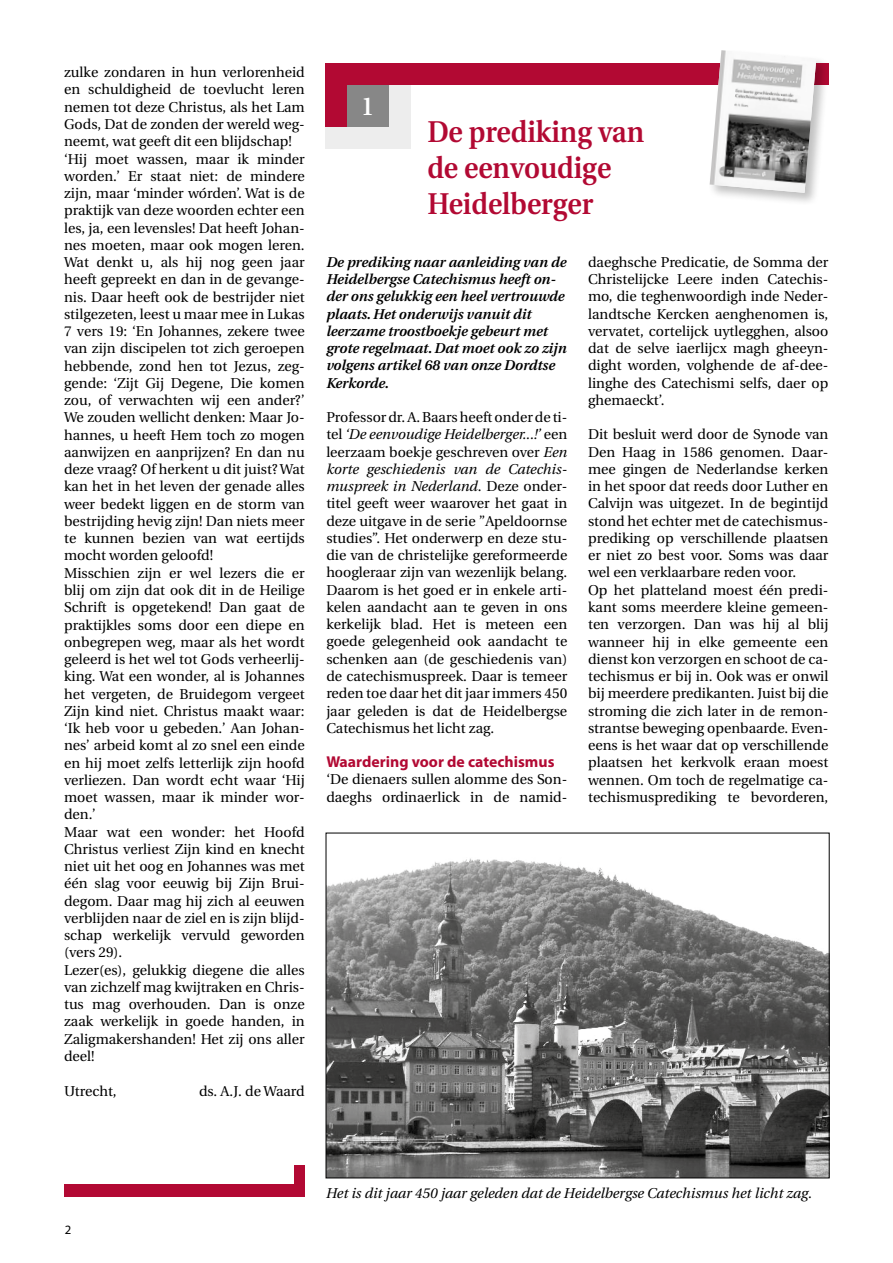
<style>
.page{position:relative;width:893px;height:1263px;background:#fff}
.page>*{position:absolute;margin:0;border:0;box-sizing:border-box;transform-origin:0 0}
.t1{font:600 30px/36px "Utopia";color:#b20933;scale:.92 1}
.t2{font:600 25.5px "Utopia";color:#fff;scale:.92 1}
.t3{font:700 15.75px "Myriad Pro";color:#b20933}
.t4{font:14.25px/17.2px "Utopia";color:#000}
.t5{font:italic 600 14.25px/17.2px "Utopia";color:#000}
.t6{font:italic 14.25px "Utopia";color:#000}
.t7{font:12.75px "Myriad Pro";color:#000}
.s1{font-style:italic}
</style>
<div class="page">
<div style="left:325px;top:72px;width:85px;height:76px;background:#ededed"></div>
<div style="left:325px;top:67px;width:64px;height:60px;background:#878787"></div>
<div style="left:325px;top:66px;width:22px;height:61px;background:#b20933"></div>
<div style="left:325px;top:63px;width:503px;height:21px;background:#b20933"></div>
<img style="left:328px;top:858px;width:499px;height:318px">
<div style="left:708px;top:49px;width:122px;height:158px;background:#000;opacity:.25"></div>
<img style="left:710px;top:50px;width:106px;height:143px">
<div style="left:64px;top:1185px;width:241px;height:12px;background:#b20933"></div>
<div style="left:294px;top:1165px;width:11px;height:31px;background:#b20933"></div>
<p class="t4" style="left:64px;top:64px;width:242px">zulke zondaren in hun verlorenheid en schuldigheid de toevlucht leren nemen tot deze Christus, als het Lam Gods, Dat de zonden der wereld weg&shy;neemt, wat geeft dit een blijdschap! ‘Hij moet wassen, maar ik minder worden.’ Er staat niet: de mindere zijn, maar ‘minder wórden’. Wat is de praktijk van deze woorden echter een les, ja, een levensles! Dat heeft Johan&shy;nes moeten, maar ook mogen leren.<br>Wat denkt u, als hij nog geen jaar heeft gepreekt en dan in de gevange&shy;nis. Daar heeft ook de bestrijder niet stilgezeten, leest u maar mee in Lukas 7 vers 19: ‘En Johannes, zekere twee van zijn discipelen tot zich geroepen hebbende, zond hen tot Jezus, zeg&shy;gende: ‘Zijt Gij Degene, Die komen zou, of verwachten wij een ander?’ We zouden wellicht denken: Maar Jo&shy;hannes, u heeft Hem toch zo mogen aanwijzen en aanprijzen? En dan nu deze vraag? Of herkent u dit juist? Wat kan het in het leven der genade alles weer bedekt liggen en de storm van bestrijding hevig zijn! Dan niets meer te kunnen bezien van wat eertijds mocht worden geloofd!<br>Misschien zijn er wel lezers die er blij om zijn dat ook dit in de Heilige Schrift is opgetekend! Dan gaat de praktijkles soms door een diepe en onbegrepen weg, maar als het wordt geleerd is het wel tot Gods verheerlij&shy;king. Wat een wonder, al is Johannes het vergeten, de Bruidegom vergeet Zijn kind niet. Christus maakt waar: ‘Ik heb voor u gebeden.’ Aan Johan&shy;nes’ arbeid komt al zo snel een einde en hij moet zelfs letterlijk zijn hoofd verliezen. Dan wordt echt waar ‘Hij moet wassen, maar ik minder wor&shy;den.’<br>Maar wat een wonder: het Hoofd Christus verliest Zijn kind en knecht niet uit het oog en Johannes was met één slag voor eeuwig bij Zijn Brui&shy;degom. Daar mag hij zich al eeuwen verblijden naar de ziel en is zijn blijd&shy;schap werkelijk vervuld geworden (vers 29).<br>Lezer(es), gelukkig diegene die alles van zichzelf mag kwijtraken en Chris&shy;tus mag overhouden. Dan is onze zaak werkelijk in goede handen, in Zaligmakershanden! Het zij ons aller deel!</p>
<p class="t4" style="left:64px;top:1082px;width:54px">Utrecht,</p>
<p class="t4" style="left:199px;top:1082px;width:107px">ds. A.J. de Waard</p>
<h2 class="t2" style="left:361px;top:92px;width:16px">1</h2>
<h1 class="t1" style="left:427px;top:114px;width:237px">De prediking van de eenvoudige<br>Heidelberger</h1>
<p class="t5" style="left:326px;top:253px;width:242px">De prediking naar aanleiding van de<br>Heidelbergse Catechismus heeft on&shy;der ons gelukkig een heel vertrouwde plaats. Het onderwijs vanuit dit leerzame troostboekje gebeurt met grote regelmaat. Dat moet ook zo zijn volgens artikel 68 van onze Dordtse<br>Kerkorde.</p>
<p class="t4" style="left:326px;top:409px;width:242px;text-align:justify">Professor dr. A. Baars heeft onder de ti&shy;tel <span class="s1">‘De eenvoudige Heidelberger...!’</span> een leerzaam boekje geschreven over <span class="s1">Een korte geschiedenis van de Catechis&shy;muspreek in Nederland</span>. Deze onder&shy;titel geeft weer waarover het gaat in deze uitgave in de serie ”Apeldoornse studies”. Het onderwerp en deze stu&shy;die van de christelijke gereformeerde hoogleraar zijn van wezenlijk belang.<br>Daarom is het goed er in enkele arti&shy;kelen aandacht aan te geven in ons kerkelijk blad. Het is meteen een goede gelegenheid ook aandacht te schenken aan (de geschiedenis van) de catechismuspreek. Daar is temeer reden toe daar het dit jaar immers 450 jaar geleden is dat de Heidelbergse Catechismus het licht zag.</p>
<p class="t3" style="left:326px;top:753px;width:230px">Waardering voor de catechismus</p>
<p class="t4" style="left:326px;top:771px;width:242px">‘De dienaers sullen alomme des Son&shy;daeghs ordinaerlick in de namid-</p>
<p class="t4" style="left:588px;top:254px;width:242px;text-align:justify">daeghsche Predicatie, de Somma der Christelijcke Leere inden Catechis&shy;mo, die teghenwoordigh inde Neder&shy;landtsche Kercken aenghenomen is, vervatet, cortelijck uytlegghen, alsoo dat de selve iaerlijcx magh gheeyn&shy;dight worden, volghende de af-dee&shy;linghe des Catechismi selfs, daer op ghemaeckt’.</p>
<p class="t4" style="left:588px;top:426px;width:242px">Dit besluit werd door de Synode van Den Haag in 1586 genomen. Daar&shy;mee gingen de Nederlandse kerken in het spoor dat reeds door Luther en Calvijn was uitgezet. In de begintijd stond het echter met de catechismus&shy;prediking op verschillende plaatsen er niet zo best voor. Soms was daar wel een verklaarbare reden voor.<br>Op het platteland moest één predi&shy;kant soms meerdere kleine gemeen&shy;ten verzorgen. Dan was hij al blij wanneer hij in elke gemeente een dienst kon verzorgen en schoot de ca&shy;techismus er bij in. Ook was er onwil bij meerdere predikanten. Juist bij die stroming die zich later in de remon&shy;strantse beweging openbaarde. Even&shy;eens is het waar dat op verschillende plaatsen het kerkvolk eraan moest wennen. Om toch de regelmatige ca&shy;techismusprediking te bevorderen,</p>
<p class="t7" style="left:65px;top:1222px;width:8px">2</p>
<p class="t6" style="left:326px;top:1186px;width:488px">Het is dit jaar 450 jaar geleden dat de Heidelbergse Catechismus het licht zag.</p>
</div>
